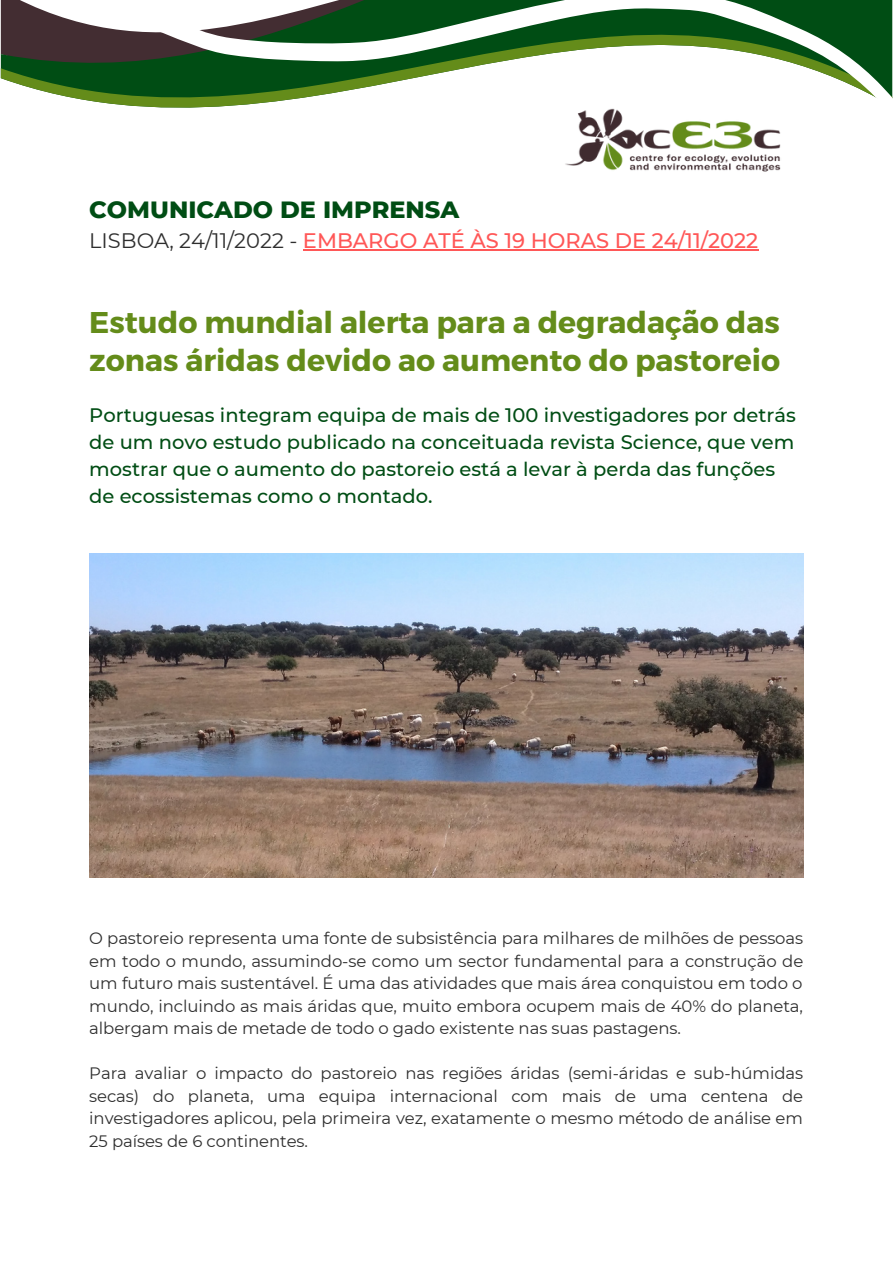
<style>
.page{position:relative;width:893px;height:1264px;background:#fff}
.page>*{position:absolute;margin:0;border:0;box-sizing:border-box;transform-origin:0 0}
.t1{font:700 30px/38.2px "Montserrat";color:#648c1a}
.t2{font:800 24px "Montserrat";color:#004d14}
.t3{font:500 21px "Montserrat";color:#ff5757}
.t4{font:500 19.5px/27px "Montserrat";color:#004d14}
.t5{font:16.5px/22.5px "Montserrat";letter-spacing:-.005em;color:#2e2e2e;text-align:justify}
.s1{font-weight:400;color:#2e2e2e}
</style>
<div class="page">
<svg style="left:1px;top:0;width:89px;height:101px"></svg>
<svg style="left:90px;top:0;width:802px;height:172px"></svg>
<img style="left:89px;top:554px;width:714px;height:323px">
<hr style="left:303px;top:249px;width:455px;height:1px;background:#ff5757">
<h2 class="t2" style="left:89px;top:195px;width:371px">COMUNICADO DE IMPRENSA</h2>
<p class="t3" style="left:89px;top:228px;width:670px"><span class="s1">LISBOA, 24/11/2022 -</span> EMBARGO ATÉ ÀS 19 HORAS DE 24/11/2022</p>
<h1 class="t1" style="left:89px;top:301px;width:692px">Estudo mundial alerta para a degradação das zonas áridas devido ao aumento do pastoreio</h1>
<p class="t4" style="left:89px;top:401px;width:708px">Portuguesas integram equipa de mais de 100 investigadores por detrás de um novo estudo publicado na conceituada revista Science, que vem mostrar que o aumento do pastoreio está a levar à perda das funções de ecossistemas como o montado.</p>
<p class="t5" style="left:89px;top:927px;width:715px">O pastoreio representa uma fonte de subsistência para milhares de milhões de pessoas em todo o mundo, assumindo-se como um sector fundamental para a construção de um futuro mais sustentável. É uma das atividades que mais área conquistou em todo o mundo, incluindo as mais áridas que, muito embora ocupem mais de 40% do planeta, albergam mais de metade de todo o gado existente nas suas pastagens.</p>
<p class="t5" style="left:89px;top:1062px;width:715px">Para avaliar o impacto do pastoreio nas regiões áridas (semi-áridas e sub-húmidas secas) do planeta, uma equipa internacional com mais de uma centena de investigadores aplicou, pela primeira vez, exatamente o mesmo método de análise em 25 países de 6 continentes.</p>
</div>
